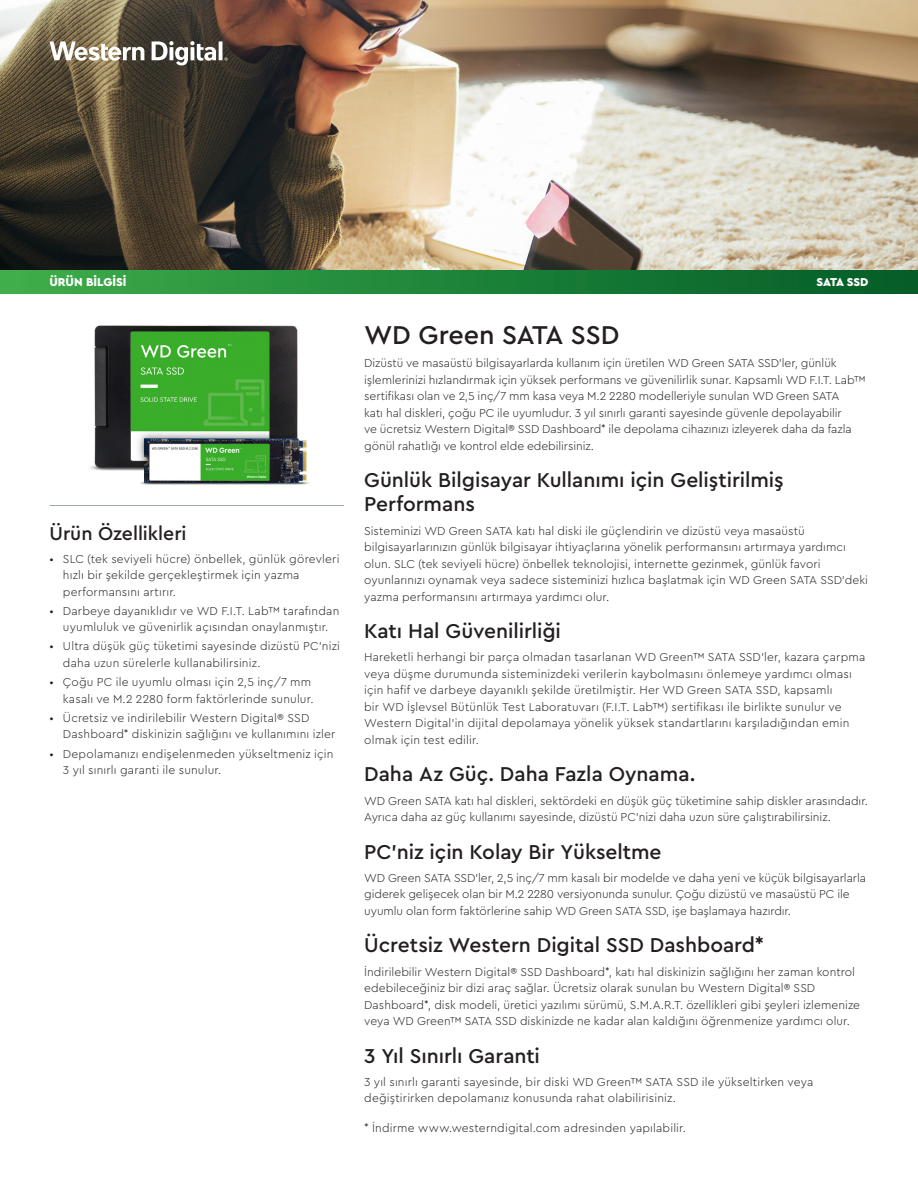
<style>
.page{position:relative;width:918px;height:1188px;background:#fff}
.page>*{position:absolute;margin:0;border:0;box-sizing:border-box;transform-origin:0 0}
.t1{font:500 27px "Cera PRO";letter-spacing:-.01em;color:#231f20}
.t2{font:500 21px/24px "Cera PRO";letter-spacing:-.005em;color:#231f20}
.t3{font:500 19.5px "Cera PRO";letter-spacing:-.005em;color:#231f20}
.t4{font:300 12px/16.5px "Cera PRO";letter-spacing:.005em;color:#231f20}
.t5{font:900 12px "Cera PRO";color:#fff}
</style>
<div class="page">
<img style="left:0;top:0;width:918px;height:270px">
<hr style="left:49px;top:505px;width:295px;height:1px;background:#9faab2">
<div style="left:0;top:270px;width:918px;height:23px;background:linear-gradient(to right,#3dae4a,#025b28)"></div>
<img style="left:90px;top:325px;width:219px;height:160px">
<svg style="left:49px;top:41px;width:95px;height:20px"></svg>
<svg style="left:152px;top:41px;width:76px;height:24px"></svg>
<p class="t5" style="left:49px;top:274px;width:78px">ÜRÜN BİLGİSİ</p>
<p class="t5" style="left:816px;top:274px;width:54px">SATA SSD</p>
<h3 class="t3" style="left:49px;top:520px;width:139px">Ürün Özellikleri</h3>
<p class="t4" style="left:63px;top:550px;width:278px;text-indent:-14px">• SLC (tek seviyeli hücre) önbellek, günlük görevleri hızlı bir şekilde gerçekleştirmek için yazma performansını artırır.</p>
<p class="t4" style="left:49px;top:602px;width:291px;text-align:center">• Darbeye dayanıklıdır ve WD F.I.T. Lab™ tarafından uyumluluk ve güvenirlik açısından onaylanmıştır.</p>
<p class="t4" style="left:63px;top:638px;width:279px;text-indent:-14px">• Ultra düşük güç tüketimi sayesinde dizüstü PC’nizi daha uzun sürelerle kullanabilirsiniz.</p>
<p class="t4" style="left:49px;top:673px;width:266px;text-align:right">• Çoğu PC ile uyumlu olması için 2,5 inç/7 mm kasalı ve M.2 2280 form faktörlerinde sunulur.</p>
<p class="t4" style="left:63px;top:709px;width:274px;text-indent:-14px">• Ücretsiz ve indirilebilir Western Digital® SSD<br>Dashboard* diskinizin sağlığını ve kullanımını izler</p>
<p class="t4" style="left:63px;top:745px;width:272px;text-indent:-14px">• Depolamanızı endişelenmeden yükseltmeniz için<br>3 yıl sınırlı garanti ile sunulur.</p>
<h1 class="t1" style="left:364px;top:317px;width:257px">WD Green SATA SSD</h1>
<p class="t4" style="left:364px;top:355px;width:503px">Dizüstü ve masaüstü bilgisayarlarda kullanım için üretilen WD Green SATA SSD'ler, günlük işlemlerinizi hızlandırmak için yüksek performans ve güvenilirlik sunar. Kapsamlı WD F.I.T. Lab™ sertifikası olan ve 2,5 inç/7 mm kasa veya M.2 2280 modelleriyle sunulan WD Green SATA<br>katı hal diskleri, çoğu PC ile uyumludur. 3 yıl sınırlı garanti sayesinde güvenle depolayabilir<br>ve ücretsiz Western Digital® SSD Dashboard* ile depolama cihazınızı izleyerek daha da fazla gönül rahatlığı ve kontrol elde edebilirsiniz.</p>
<h2 class="t2" style="left:364px;top:467px;width:421px">Günlük Bilgisayar Kullanımı için Geliştirilmiş<br>Performans</h2>
<p class="t4" style="left:364px;top:522px;width:505px">Sisteminizi WD Green SATA katı hal diski ile güçlendirin ve dizüstü veya masaüstü bilgisayarlarınızın günlük bilgisayar ihtiyaçlarına yönelik performansını artırmaya yardımcı olun. SLC (tek seviyeli hücre) önbellek teknolojisi, internette gezinmek, günlük favori oyunlarınızı oynamak veya sadece sisteminizi hızlıca başlatmak için WD Green SATA SSD’deki yazma performansını artırmaya yardımcı olur.</p>
<h2 class="t2" style="left:364px;top:618px;width:198px">Katı Hal Güvenilirliği</h2>
<p class="t4" style="left:364px;top:649px;width:503px">Hareketli herhangi bir parça olmadan tasarlanan WD Green™ SATA SSD'ler, kazara çarpma veya düşme durumunda sisteminizdeki verilerin kaybolmasını önlemeye yardımcı olması için hafif ve darbeye dayanıklı şekilde üretilmiştir. Her WD Green SATA SSD, kapsamlı<br>bir WD İşlevsel Bütünlük Test Laboratuvarı (F.I.T. Lab™) sertifikası ile birlikte sunulur ve Western Digital’in dijital depolamaya yönelik yüksek standartlarını karşıladığından emin olmak için test edilir.</p>
<h2 class="t2" style="left:364px;top:761px;width:333px">Daha Az Güç. Daha Fazla Oynama.</h2>
<p class="t4" style="left:364px;top:792px;width:505px">WD Green SATA katı hal diskleri, sektördeki en düşük güç tüketimine sahip diskler arasındadır.<br>Ayrıca daha az güç kullanımı sayesinde, dizüstü PC’nizi daha uzun süre çalıştırabilirsiniz.</p>
<h2 class="t2" style="left:364px;top:839px;width:299px">PC'niz için Kolay Bir Yükseltme</h2>
<p class="t4" style="left:364px;top:869px;width:503px">WD Green SATA SSD'ler, 2,5 inç/7 mm kasalı bir modelde ve daha yeni ve küçük bilgisayarlarla giderek gelişecek olan bir M.2 2280 versiyonunda sunulur. Çoğu dizüstü ve masaüstü PC ile uyumlu olan form faktörlerine sahip WD Green SATA SSD, işe başlamaya hazırdır.</p>
<h2 class="t2" style="left:364px;top:932px;width:401px">Ücretsiz Western Digital SSD Dashboard*</h2>
<p class="t4" style="left:364px;top:963px;width:497px">İndirilebilir Western Digital® SSD Dashboard*, katı hal diskinizin sağlığını her zaman kontrol edebileceğiniz bir dizi araç sağlar. Ücretsiz olarak sunulan bu Western Digital® SSD Dashboard*, disk modeli, üretici yazılımı sürümü, S.M.A.R.T. özellikleri gibi şeyleri izlemenize veya WD Green™ SATA SSD diskinizde ne kadar alan kaldığını öğrenmenize yardımcı olur.</p>
<h2 class="t2" style="left:364px;top:1043px;width:177px">3 Yıl Sınırlı Garanti</h2>
<p class="t4" style="left:364px;top:1073px;width:451px">3 yıl sınırlı garanti sayesinde, bir diski WD Green™ SATA SSD ile yükseltirken veya değiştirirken depolamanız konusunda rahat olabilirisiniz.</p>
<p class="t4" style="left:364px;top:1120px;width:323px">* İndirme www.westerndigital.com adresinden yapılabilir.</p>
</div>
